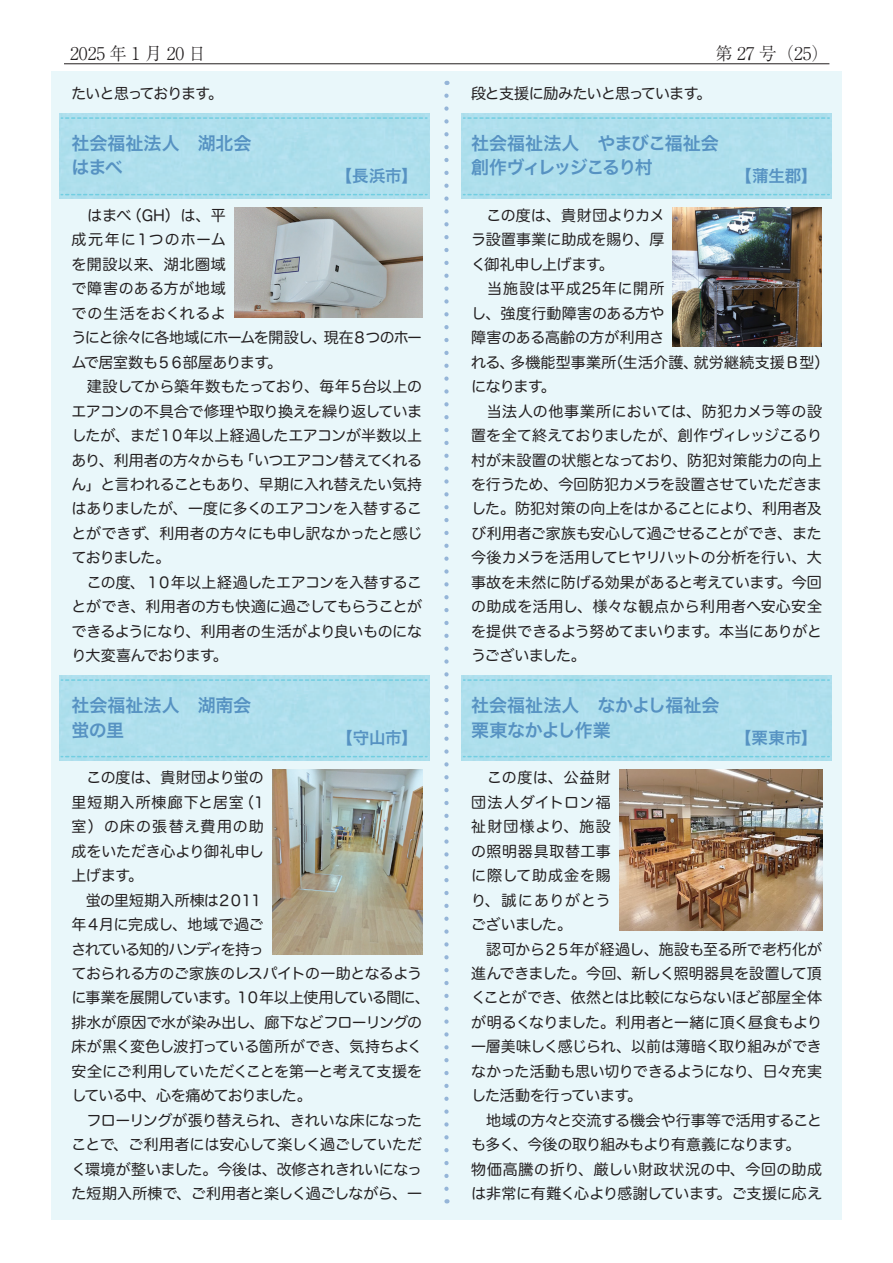
<style>
.page{position:relative;width:893px;height:1263px;background:#fff}
.page>*{position:absolute;margin:0;border:0;box-sizing:border-box;transform-origin:0 0}
.t1{font:18px/24.5px "Hira Kaku Pro W6";letter-spacing:-.01em;color:#5692c2}
.t2{font:18px/24.5px "Hira Kaku Pro W6";letter-spacing:-.065em;color:#5692c2}
.t3{font:300 17.55px "Ryumin Pro";letter-spacing:.25em;color:#231f20}
.t4{font:300 17.55px "Ryumin Pro";color:#231f20}
.t5{font:16.5px "Hira Kaku Pro W6";letter-spacing:-.01em;color:#5692c2}
.t6{font:15px/24.5px "Hira Maru Pro W4";letter-spacing:-.02em;color:#231f20}
.t7{font:15px "Hira Maru Pro W4";letter-spacing:-.045em;color:#231f20}
.t8{font:15px "Hira Maru Pro W4";letter-spacing:-.05em;color:#231f20}
</style>
<div class="page">
<div style="left:51px;top:71px;width:791px;height:1148px;background:#e9f7fa"></div>
<svg style="left:444px;top:96px;width:5px;height:1107px"></svg>
<div style="left:59px;top:676px;width:370px;height:85px;background:#aedfec"></div>
<svg style="left:61px;top:756px;width:366px;height:1px"></svg>
<svg style="left:61px;top:679px;width:366px;height:2px"></svg>
<div style="left:59px;top:114px;width:370px;height:85px;background:#aedfec"></div>
<svg style="left:61px;top:194px;width:366px;height:1px"></svg>
<svg style="left:61px;top:117px;width:366px;height:2px"></svg>
<div style="left:461px;top:114px;width:370px;height:85px;background:#aedfec"></div>
<svg style="left:463px;top:194px;width:366px;height:1px"></svg>
<svg style="left:463px;top:117px;width:366px;height:2px"></svg>
<div style="left:461px;top:676px;width:370px;height:85px;background:#aedfec"></div>
<svg style="left:463px;top:756px;width:366px;height:1px"></svg>
<svg style="left:463px;top:679px;width:366px;height:2px"></svg>
<img style="left:234px;top:208px;width:188px;height:109px">
<img style="left:272px;top:770px;width:150px;height:184px">
<img style="left:673px;top:208px;width:149px;height:139px">
<img style="left:619px;top:770px;width:203px;height:160px">
<hr style="left:64px;top:63px;width:765px;height:1px;background:#231f20">
<p class="t3" style="left:70px;top:39px;width:138px">2025年1月20日</p>
<p class="t4" style="left:715px;top:39px;width:116px">第 27 号（25）</p>
<p class="t8" style="left:71px;top:80px;width:153px">たいと思っております。</p>
<p class="t1" style="left:71px;top:130px;width:181px">社会福祉法人　湖北会はまべ</p>
<p class="t5" style="left:336px;top:161px;width:83px">【長浜市】</p>
<p class="t6" style="left:71px;top:202px;width:352px">　はまべ（GH）は、平<br>成元年に１つのホーム<br>を開設以来、湖北圏域<br>で障害のある方が地域<br>での生活をおくれるよ<br>うにと徐々に各地域にホームを開設し、現在８つのホームで居室数も５６部屋あります。<br>　建設してから築年数もたっており、毎年５台以上のエアコンの不具合で修理や取り換えを繰り返していましたが、まだ１０年以上経過したエアコンが半数以上あり、利用者の方々からも「いつエアコン替えてくれるん」と言われることもあり、早期に入れ替えたい気持はありましたが、一度に多くのエアコンを入替することができず、利用者の方々にも申し訳なかったと感じておりました。<br>　この度、１０年以上経過したエアコンを入替することができ、利用者の方も快適に過ごしてもらうことができるようになり、利用者の生活がより良いものになり大変喜んでおります。</p>
<p class="t1" style="left:71px;top:693px;width:181px">社会福祉法人　湖南会蛍の里</p>
<p class="t5" style="left:336px;top:723px;width:83px">【守山市】</p>
<p class="t6" style="left:71px;top:765px;width:360px">　この度は、貴財団より蛍の<br>里短期入所棟廊下と居室（1<br>室）の床の張替え費用の助<br>成をいただき心より御礼申し<br>上げます。<br>　蛍の里短期入所棟は２０１１<br>年４月に完成し、地域で過ご<br>されている知的ハンディを持っ<br>ておられる方のご家族のレスパイトの一助となるように事業を展開しています。１０年以上使用している間に、排水が原因で水が染み出し、廊下などフローリングの床が黒く変色し波打っている箇所ができ、気持ちよく安全にご利用していただくことを第一と考えて支援をしている中、心を痛めておりました。<br>　フローリングが張り替えられ、きれいな床になったことで、ご利用者には安心して楽しく過ごしていただく環境が整いました。今後は、改修されきれいになった短期入所棟で、ご利用者と楽しく過ごしながら、一</p>
<p class="t7" style="left:471px;top:80px;width:242px">段と支援に励みたいと思っています。</p>
<p class="t2" style="left:471px;top:130px;width:249px">社会福祉法人　やまびこ福祉会創作ヴィレッジこるり村</p>
<p class="t5" style="left:736px;top:161px;width:83px">【蒲生郡】</p>
<p class="t6" style="left:471px;top:202px;width:360px">　この度は、貴財団よりカメ<br>ラ設置事業に助成を賜り、厚<br>く御礼申し上げます。<br>　当施設は平成25年に開所<br>し、強度行動障害のある方や<br>障害のある高齢の方が利用さ<br>れる、多機能型事業所（生活介護、就労継続支援B型）になります。<br>　当法人の他事業所においては、防犯カメラ等の設置を全て終えておりましたが、創作ヴィレッジこるり村が未設置の状態となっており、防犯対策能力の向上を行うため、今回防犯カメラを設置させていただきました。防犯対策の向上をはかることにより、利用者及び利用者ご家族も安心して過ごせることができ、また今後カメラを活用してヒヤリハットの分析を行い、大事故を未然に防げる効果があると考えています。今回の助成を活用し、様々な観点から利用者へ安心安全を提供できるよう努めてまいります。本当にありがとうございました。</p>
<p class="t1" style="left:471px;top:693px;width:250px">社会福祉法人　なかよし福祉会栗東なかよし作業</p>
<p class="t5" style="left:735px;top:723px;width:84px">【栗東市】</p>
<p class="t6" style="left:471px;top:765px;width:352px">　この度は、公益財<br>団法人ダイトロン福<br>祉財団様より、施設<br>の照明器具取替工事<br>に際して助成金を賜<br>り、誠にありがとう<br>ございました。<br>　認可から２５年が経過し、施設も至る所で老朽化が進んできました。今回、新しく照明器具を設置して頂くことができ、依然とは比較にならないほど部屋全体が明るくなりました。利用者と一緒に頂く昼食もより一層美味しく感じられ、以前は薄暗く取り組みができなかった活動も思い切りできるようになり、日々充実した活動を行っています。<br>　地域の方々と交流する機会や行事等で活用することも多く、今後の取り組みもより有意義になります。<br>物価高騰の折り、厳しい財政状況の中、今回の助成は非常に有難く心より感謝しています。ご支援に応え</p>
</div>
